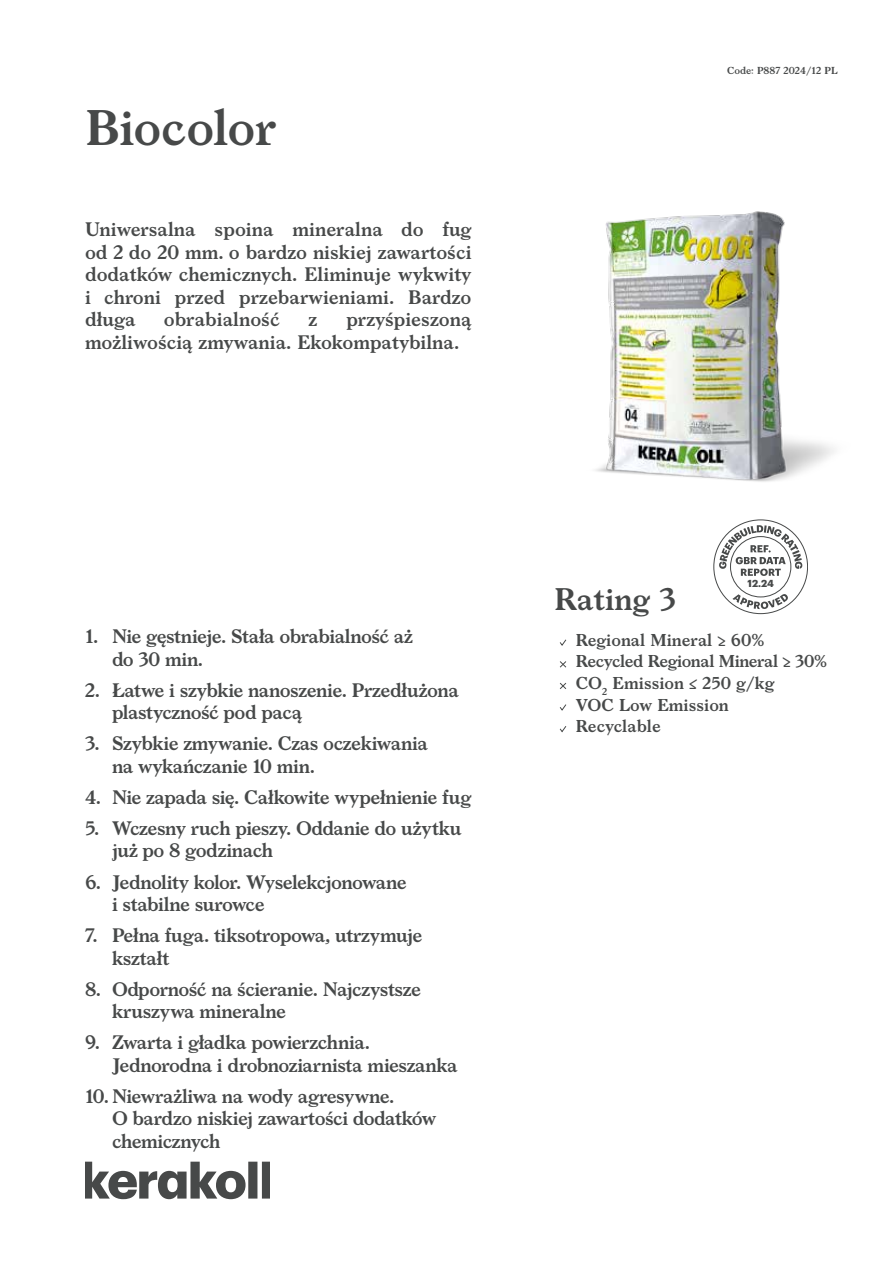
<style>
.page{position:relative;width:893px;height:1263px;background:#fff}
.page>*{position:absolute;margin:0;border:0;box-sizing:border-box;transform-origin:0 0}
.t1{font:600 48px "Larish Neue";letter-spacing:-.01em;color:#474949}
.t2{font:600 30px "Larish Neue";color:#474949}
.t3{font:600 18.75px/22.5px "Larish Neue";letter-spacing:-.025em;color:#474949}
.t4{font:600 18.75px/22.5px "Larish Neue";color:#474949}
.t5{font:600 16.5px/21.6px "Larish Neue";color:#474949}
.t6{font:700 10.05px "Graphik";color:#474949}
.t7{font:600 9.75px "Larish Neue";color:#474949}
</style>
<div class="page">
<svg style="left:713px;top:530px;width:95px;height:84px"></svg>
<svg style="left:85px;top:1162px;width:184px;height:37px"></svg>
<img style="left:595px;top:211px;width:239px;height:319px">
<svg style="left:559px;top:639px;width:8px;height:7px"></svg>
<svg style="left:559px;top:661px;width:8px;height:7px"></svg>
<svg style="left:559px;top:682px;width:8px;height:7px"></svg>
<svg style="left:559px;top:704px;width:8px;height:7px"></svg>
<svg style="left:559px;top:726px;width:8px;height:7px"></svg>
<h1 class="t1" style="left:85px;top:91px;width:193px">Biocolor</h1>
<p class="t3" style="left:85px;top:217px;width:388px;text-align:justify">Uniwersalna spoina mineralna do fug od 2 do 20 mm. o bardzo niskiej zawartości dodatków chemicznych. Eliminuje wykwity i chroni przed przebarwieniami. Bardzo długa</p>
<p class="t4" style="left:164px;top:307px;width:117px">obrabialność</p>
<p class="t3" style="left:309px;top:307px;width:10px">z</p>
<p class="t4" style="left:85px;top:307px;width:388px;text-indent:261px">przyśpieszoną możliwością zmywania. Ekokompatybilna.</p>
<p class="t7" style="left:727px;top:63px;width:112px">Code: P887 2024/12 PL</p>
<p class="t3" style="left:112px;top:624px;width:302px;text-indent:-27px">1. Nie gęstnieje. Stała obrabialność aż do 30 min.</p>
<p class="t3" style="left:112px;top:677px;width:348px;text-indent:-27px">2. Łatwe i szybkie nanoszenie. Przedłużona plastyczność pod pacą</p>
<p class="t3" style="left:112px;top:731px;width:317px;text-indent:-27px">3. Szybkie zmywanie. Czas oczekiwania na wykańczanie 10 min.</p>
<p class="t3" style="left:85px;top:784px;width:388px">4. Nie zapada się. Całkowite wypełnienie fug</p>
<p class="t3" style="left:112px;top:815px;width:351px;text-indent:-27px">5. Wczesny ruch pieszy. Oddanie do użytku już po 8 godzinach</p>
<p class="t3" style="left:112px;top:869px;width:296px;text-indent:-27px">6. Jednolity kolor. Wyselekcjonowane i stabilne surowce</p>
<p class="t3" style="left:112px;top:922px;width:312px;text-indent:-27px">7. Pełna fuga. tiksotropowa, utrzymuje kształt</p>
<p class="t3" style="left:112px;top:976px;width:311px;text-indent:-27px">8. Odporność na ścieranie. Najczystsze kruszywa mineralne</p>
<p class="t3" style="left:112px;top:1029px;width:347px;text-indent:-27px">9. Zwarta i gładka powierzchnia.<br>Jednorodna i drobnoziarnista mieszanka</p>
<p class="t3" style="left:112px;top:1083px;width:326px;text-indent:-27px">10. Niewrażliwa na wody agresywne.<br>O bardzo niskiej zawartości dodatków chemicznych</p>
<p class="t6" style="left:747px;top:575px;width:28px">12.24</p>
<h2 class="t2" style="left:554px;top:576px;width:123px">Rating 3</h2>
<p class="t5" style="left:576px;top:628px;width:253px">Regional Mineral ≥ 60%<br>Recycled Regional Mineral ≥ 30%<br>CO<sub>2</sub> Emission ≤ 250 g/kg<br>VOC Low Emission<br>Recyclable</p>
</div>
